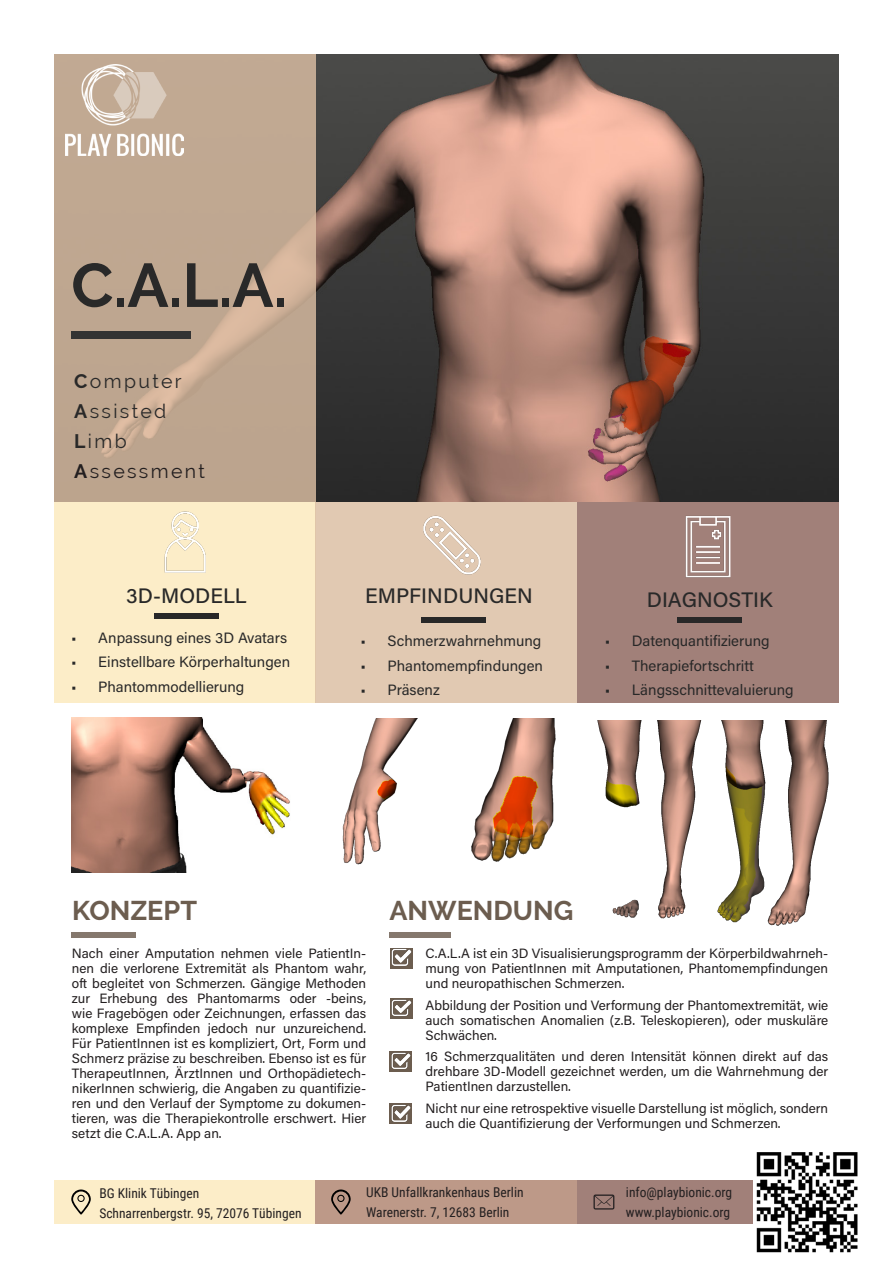
<style>
.page{position:relative;width:893px;height:1263px;background:#fff}
.page>*{position:absolute;margin:0;border:0;box-sizing:border-box;transform-origin:0 0}
.t1{font:700 61.5px "Raleway";color:#292929}
.t2{font:700 27px "Raleway";color:#6c5d4f}
.t3{font:21px "Acumin Variable Concept";color:#292929}
.t4{font:21px "Acumin Variable Concept";color:#282828}
.t5{font:19.5px "Raleway";letter-spacing:.12em;color:#292929}
.t6{font:19.5px "Raleway";letter-spacing:.12em;color:#231f20}
.t7{font:15px "Acumin Variable Concept";color:#292929}
.t8{font:15px "Acumin Variable Concept";color:#282828}
.t9{font:13.5px/15px "Acumin Variable Concept";color:#231f20;text-align:justify}
.O_R_9_13{font:13.5px "Roboto Condensed";color:#231f20}
.s1{font-weight:700}
</style>
<div class="page">
<img style="left:316px;top:54px;width:523px;height:448px">
<svg style="left:54px;top:54px;width:262px;height:448px;fill:#bfa790"></svg>
<div style="left:71px;top:332px;width:120px;height:7px;background:#333"></div>
<div style="left:54px;top:502px;width:262px;height:201px;background:#fcedc8"></div>
<div style="left:316px;top:502px;width:261px;height:201px;background:#e1c9b2"></div>
<div style="left:577px;top:502px;width:262px;height:201px;background:#a18079"></div>
<div style="left:154px;top:613px;width:65px;height:5px;background:#282828"></div>
<img style="left:164px;top:512px;width:42px;height:61px">
<div style="left:421px;top:617px;width:65px;height:5px;background:#282828"></div>
<img style="left:423px;top:516px;width:58px;height:59px">
<div style="left:677px;top:617px;width:65px;height:5px;background:#282828"></div>
<img style="left:685px;top:516px;width:46px;height:61px">
<img style="left:342px;top:718px;width:76px;height:147px">
<img style="left:72px;top:717px;width:218px;height:156px">
<img style="left:597px;top:720px;width:105px;height:199px">
<img style="left:717px;top:720px;width:111px;height:206px">
<div style="left:54px;top:1180px;width:262px;height:44px;background:#fcedc8"></div>
<div style="left:316px;top:1180px;width:261px;height:44px;background:#bd9988"></div>
<div style="left:577px;top:1180px;width:262px;height:44px;background:#a18079"></div>
<div style="left:71px;top:932px;width:65px;height:6px;background:#85786d"></div>
<div style="left:389px;top:932px;width:62px;height:6px;background:#85786d"></div>
<img style="left:390px;top:998px;width:23px;height:21px">
<img style="left:390px;top:948px;width:23px;height:20px">
<div style="left:389px;top:1104px;width:23px;height:20px;background:#6c5d4f"></div>
<img style="left:391px;top:1105px;width:20px;height:17px">
<img style="left:390px;top:1052px;width:22px;height:20px">
<svg style="left:71px;top:1189px;width:20px;height:25px"></svg>
<img style="left:65px;top:64px;width:119px;height:91px">
<img style="left:471px;top:718px;width:85px;height:144px">
<svg style="left:593px;top:1194px;width:21px;height:15px"></svg>
<svg style="left:331px;top:1189px;width:20px;height:25px"></svg>
<img style="left:754px;top:1152px;width:104px;height:101px">
<p class="t1" style="left:71px;top:250px;width:218px">C.A.L.A.</p>
<p class="t5" style="left:74px;top:370px;width:109px"><span class="s1">C</span>omputer</p>
<p class="t5" style="left:74px;top:400px;width:94px"><span class="s1">A</span>ssisted</p>
<p class="t5" style="left:74px;top:430px;width:54px"><span class="s1">L</span>imb</p>
<p class="t6" style="left:74px;top:460px;width:132px"><span class="s1">A</span>ssessment</p>
<p class="t4" style="left:126px;top:581px;width:122px">3D-MODELL</p>
<p class="t7" style="left:71px;top:627px;width:218px">• Anpassung eines 3D Avatars</p>
<p class="t7" style="left:71px;top:652px;width:221px">• Einstellbare Körperhaltungen</p>
<p class="t7" style="left:71px;top:676px;width:175px">• Phantommodellierung</p>
<p class="t3" style="left:365px;top:581px;width:169px">EMPFINDUNGEN</p>
<p class="t7" style="left:361px;top:630px;width:182px">• Schmerzwahrnehmung</p>
<p class="t7" style="left:361px;top:655px;width:184px">• Phantomempfindungen</p>
<p class="t7" style="left:361px;top:680px;width:81px">• Präsenz</p>
<p class="t3" style="left:647px;top:585px;width:128px">DIAGNOSTIK</p>
<p class="t8" style="left:605px;top:630px;width:166px">• Datenquantifizierung</p>
<p class="t8" style="left:605px;top:655px;width:151px">• Therapiefortschritt</p>
<p class="t8" style="left:605px;top:680px;width:190px">• Längsschnittevaluierung</p>
<p class="t2" style="left:72px;top:895px;width:126px">KONZEPT</p>
<p class="t2" style="left:389px;top:895px;width:185px">ANWENDUNG</p>
<p class="t9" style="left:426px;top:945px;width:404px">C.A.L.A ist ein 3D Visualisierungsprogramm der Körperbildwahrneh&shy;mung von PatientInnen mit Amputationen, Phantomempfindungen und neuropathischen Schmerzen.</p>
<p class="t9" style="left:426px;top:997px;width:404px">Abbildung der Position und Verformung der Phantomextremität, wie auch somatischen Anomalien (z.B. Teleskopieren), oder muskuläre Schwächen.</p>
<p class="t9" style="left:426px;top:1049px;width:404px">16 Schmerzqualitäten und deren Intensität können direkt auf das drehbare 3D-Modell gezeichnet werden, um die Wahrnehmung der PatientInen darzustellen.</p>
<p class="t9" style="left:426px;top:1100px;width:404px">Nicht nur eine retrospektive visuelle Darstellung ist möglich, sondern auch die Quantifizierung der Verformungen und Schmerzen.</p>
<p class="t9" style="left:72px;top:945px;width:296px">Nach einer Amputation nehmen viele PatientIn&shy;nen die verlorene Extremität als Phantom wahr, oft begleitet von Schmerzen. Gängige Methoden zur Erhebung des Phantomarms oder -beins, wie Fragebögen oder Zeichnungen, erfassen das komplexe Empfinden jedoch nur unzureichend.<br>Für PatientInnen ist es kompliziert, Ort, Form und Schmerz präzise zu beschreiben. Ebenso ist es für TherapeutInnen, ÄrztInnen und Orthopädietech&shy;nikerInnen schwierig, die Angaben zu quantifizie&shy;ren und den Verlauf der Symptome zu dokumen&shy;tieren, was die Therapiekontrolle erschwert. Hier setzt die C.A.L.A. App an.</p>
<p class="O_R_9_13" style="left:99px;top:1184px;width:101px">BG Klinik Tübingen</p>
<p class="O_R_9_13" style="left:99px;top:1203px;width:204px">Schnarrenbergstr. 95, 72076 Tübingen</p>
<p class="O_R_9_13" style="left:366px;top:1183px;width:159px">UKB Unfallkrankenhaus Berlin</p>
<p class="O_R_9_13" style="left:366px;top:1202px;width:145px">Warenerstr. 7, 12683 Berlin</p>
<p class="O_R_9_13" style="left:626px;top:1183px;width:108px">info@playbionic.org</p>
<p class="O_R_9_13" style="left:626px;top:1202px;width:106px">www.playbionic.org</p>
</div>
